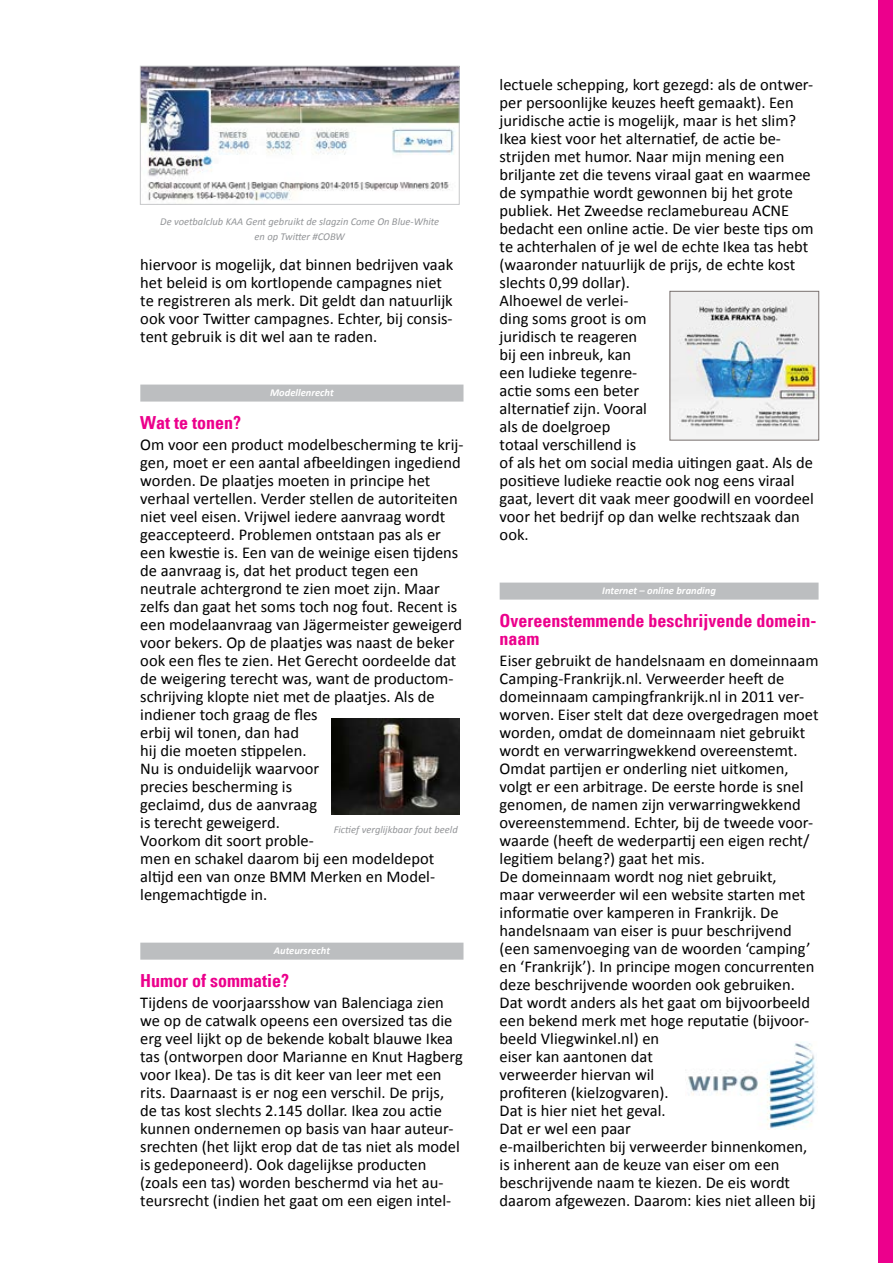
<style>
.page{position:relative;width:893px;height:1263px;background:#fff}
.page>*{position:absolute;margin:0;border:0;box-sizing:border-box;transform-origin:0 0}
.t1{font:700 condensed 18px/18px "Univers LT";color:#ec008c}
.t2{font:16.5px/18px "Calibri";color:#000}
.t3{font:italic 10.5px/15px "Calibri";color:#939598;text-align:center}
.t4{font:italic 700 10.5px "Calibri";color:#fff}
</style>
<div class="page">
<div style="left:878px;top:0;width:15px;height:1263px;background:#ec008c"></div>
<div style="left:140px;top:385px;width:323px;height:17px;background:#bcbec0"></div>
<div style="left:140px;top:943px;width:323px;height:17px;background:#bcbec0"></div>
<div style="left:500px;top:583px;width:319px;height:17px;background:#bcbec0"></div>
<img style="left:142px;top:68px;width:315px;height:133px">
<div style="left:140px;top:66px;width:319px;height:139px;border:1px solid #c7c8ca"></div>
<img style="left:332px;top:719px;width:127px;height:95px">
<img style="left:672px;top:293px;width:145px;height:145px">
<div style="left:670px;top:291px;width:149px;height:149px;border:1px solid #79716f"></div>
<img style="left:688px;top:1042px;width:128px;height:87px">
<p class="t3" style="left:160px;top:213px;width:281px">De voetbalclub KAA Gent gebruikt de slagzin Come On Blue-White en op Twitter #COBW</p>
<p class="t2" style="left:140px;top:256px;width:314px">hiervoor is mogelijk, dat binnen bedrijven vaak het beleid is om kortlopende campagnes niet te registreren als merk. Dit geldt dan natuurlijk ook voor Twitter campagnes. Echter, bij consis&shy;tent gebruik is dit wel aan te raden.</p>
<p class="t4" style="left:270px;top:386px;width:65px">Modellenrecht</p>
<p class="t1" style="left:140px;top:414px;width:102px">Wat te tonen?</p>
<p class="t2" style="left:140px;top:436px;width:325px">Om voor een product modelbescherming te krij&shy;gen, moet er een aantal afbeeldingen ingediend worden. De plaatjes moeten in principe het verhaal vertellen. Verder stellen de autoriteiten niet veel eisen. Vrijwel iedere aanvraag wordt geaccepteerd. Problemen ontstaan pas als er een kwestie is. Een van de weinige eisen tijdens de aanvraag is, dat het product tegen een neutrale achtergrond te zien moet zijn. Maar zelfs dan gaat het soms toch nog fout. Recent is een modelaanvraag van Jägermeister geweigerd voor bekers. Op de plaatjes was naast de beker ook een fles te zien. Het Gerecht oordeelde dat de weigering terecht was, want de productom&shy;schrijving klopte niet met de plaatjes. Als de indiener toch graag de fles<br>erbij wil tonen, dan had<br>hij die moeten stippelen.<br>Nu is onduidelijk waarvoor<br>precies bescherming is<br>geclaimd, dus de aanvraag<br>is terecht geweigerd.<br>Voorkom dit soort proble-<br>men en schakel daarom bij een modeldepot altijd een van onze BMM Merken en Model&shy;lengemachtigde in.</p>
<p class="t3" style="left:334px;top:821px;width:125px">Fictief verglijkbaar fout beeld</p>
<p class="t4" style="left:274px;top:944px;width:58px">Auteursrecht</p>
<p class="t1" style="left:140px;top:972px;width:150px">Humor of sommatie?</p>
<p class="t2" style="left:140px;top:994px;width:324px">Tijdens de voorjaarsshow van Balenciaga zien we op de catwalk opeens een oversized tas die erg veel lijkt op de bekende kobalt blauwe Ikea tas (ontworpen door Marianne en Knut Hagberg voor Ikea). De tas is dit keer van leer met een rits. Daarnaast is er nog een verschil. De prijs, de tas kost slechts 2.145 dollar. Ikea zou actie kunnen ondernemen op basis van haar auteur&shy;srechten (het lijkt erop dat de tas niet als model is gedeponeerd). Ook dagelijkse producten (zoals een tas) worden beschermd via het au&shy;teursrecht (indien het gaat om een eigen intel-</p>
<p class="t2" style="left:500px;top:76px;width:316px">lectuele schepping, kort gezegd: als de ontwer&shy;per persoonlijke keuzes heeft gemaakt). Een juridische actie is mogelijk, maar is het slim?<br>Ikea kiest voor het alternatief, de actie be&shy;strijden met humor. Naar mijn mening een briljante zet die tevens viraal gaat en waarmee de sympathie wordt gewonnen bij het grote publiek. Het Zweedse reclamebureau ACNE bedacht een online actie. De vier beste tips om te achterhalen of je wel de echte Ikea tas hebt (waaronder natuurlijk de prijs, de echte kost slechts 0,99 dollar).<br>Alhoewel de verlei-<br>ding soms groot is om<br>juridisch te reageren<br>bij een inbreuk, kan<br>een ludieke tegenre-<br>actie soms een beter<br>alternatief zijn. Vooral<br>als de doelgroep<br>totaal verschillend is<br>of als het om social media uitingen gaat. Als de positieve ludieke reactie ook nog eens viraal gaat, levert dit vaak meer goodwill en voordeel voor het bedrijf op dan welke rechtszaak dan ook.</p>
<p class="t4" style="left:602px;top:584px;width:115px">Internet – online branding</p>
<p class="t1" style="left:500px;top:612px;width:318px">Overeenstemmende beschrijvende domein&shy;naam</p>
<p class="t2" style="left:500px;top:652px;width:320px">Eiser gebruikt de handelsnaam en domeinnaam Camping-Frankrijk.nl. Verweerder heeft de domeinnaam campingfrankrijk.nl in 2011 ver&shy;worven. Eiser stelt dat deze overgedragen moet worden, omdat de domeinnaam niet gebruikt wordt en verwarringwekkend overeenstemt.<br>Omdat partijen er onderling niet uitkomen, volgt er een arbitrage. De eerste horde is snel genomen, de namen zijn verwarringwekkend overeenstemmend. Echter, bij de tweede voor&shy;waarde (heeft de wederpartij een eigen recht/ legitiem belang?) gaat het mis.<br>De domeinnaam wordt nog niet gebruikt,<br>maar verweerder wil een website starten met informatie over kamperen in Frankrijk. De handelsnaam van eiser is puur beschrijvend (een samenvoeging van de woorden ‘camping’ en ‘Frankrijk’). In principe mogen concurrenten deze beschrijvende woorden ook gebruiken.<br>Dat wordt anders als het gaat om bijvoorbeeld een bekend merk met hoge reputatie (bijvoor&shy;beeld Vliegwinkel.nl) en<br>eiser kan aantonen dat<br>verweerder hiervan wil<br>profiteren (kielzogvaren).<br>Dat is hier niet het geval.<br>Dat er wel een paar<br>e-mailberichten bij verweerder binnenkomen, is inherent aan de keuze van eiser om een beschrijvende naam te kiezen. De eis wordt daarom afgewezen. Daarom: kies niet alleen bij</p>
</div>
